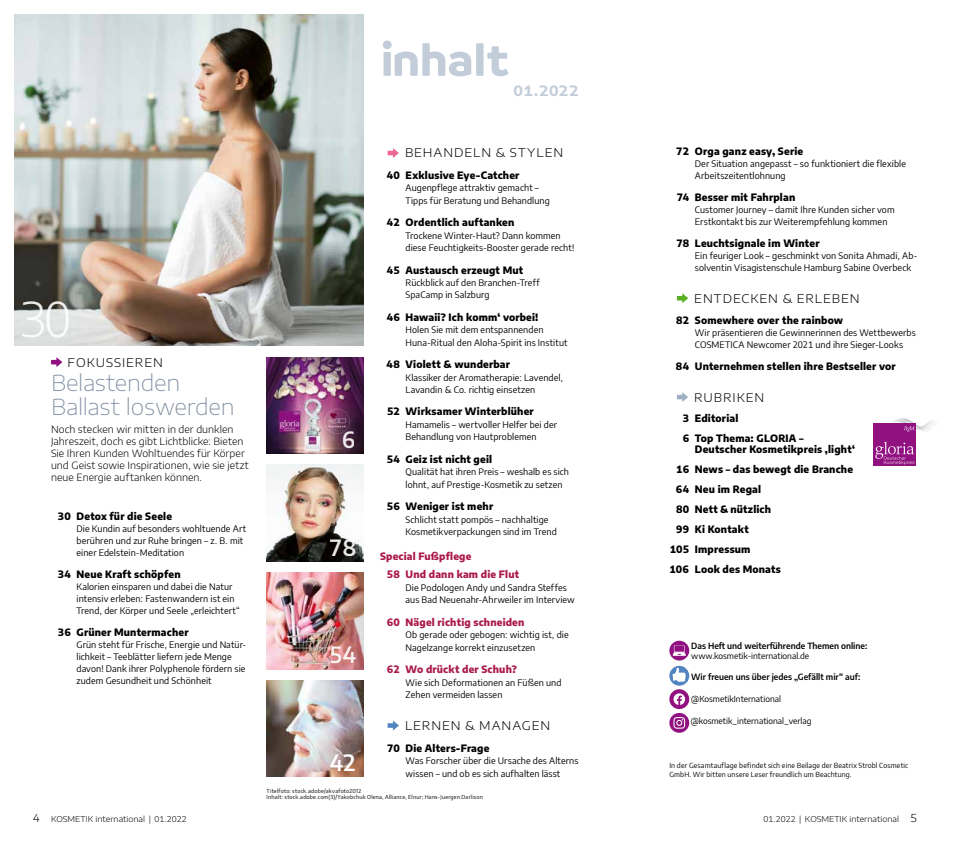
<style>
.page{position:relative;width:953px;height:842px;background:#fff}
.page>*{position:absolute;margin:0;border:0;box-sizing:border-box;transform-origin:0 0}
.t1{font:300 48px "Encode Sans";color:#fff}
.t2{font:200 22px/24px "Encode Sans Expanded";letter-spacing:-.01em;color:#818fa2}
.t3{font:600 22px "Encode Sans";color:#fff}
.t4{font:700 14px "Encode Sans Expanded";letter-spacing:.025em;color:#c3cdda}
.t5{font:300 12px "Encode Sans Expanded";letter-spacing:.075em;color:#000}
.t6{font:800 10px/19.8px "Encode Sans";letter-spacing:.015em;color:#000}
.t7{font:300 10px/12px "Encode Sans Semi Expanded";letter-spacing:.005em;color:#000}
.t8{font:800 10px/18.1px "Encode Sans";letter-spacing:.015em;color:#aa1a49}
.t9{font:9px/12.5px "Encode Sans";letter-spacing:.01em;color:#000}
.t10{font:8.4px "Encode Sans";color:#000}
.t11{font:600 8.4px "Encode Sans";color:#000}
.t12{font:300 8px "Encode Sans Expanded";color:#000}
.t13{font:7px/8.8px "Encode Sans";letter-spacing:.02em;color:#000}
.t14{font:5.5px/6.5px "Encode Sans";letter-spacing:.04em;color:#000}
.s1{font-family:"Encode Sans Semi Expanded";font-size:11px}
</style>
<div class="page">
<img style="left:266px;top:357px;width:97px;height:97px">
<img style="left:266px;top:465px;width:97px;height:96px">
<img style="left:266px;top:680px;width:97px;height:97px">
<img style="left:266px;top:573px;width:97px;height:96px">
<img style="left:14px;top:14px;width:349px;height:332px">
<svg style="left:51px;top:357px;width:11px;height:10px"></svg>
<svg style="left:387px;top:148px;width:12px;height:10px"></svg>
<svg style="left:387px;top:720px;width:12px;height:10px"></svg>
<svg style="left:677px;top:293px;width:11px;height:10px"></svg>
<svg style="left:677px;top:392px;width:11px;height:10px"></svg>
<div style="left:383px;top:41px;width:8px;height:8px;background:#c3cdda;border-radius:50%"></div>
<svg style="left:383px;top:43px;width:125px;height:33px"></svg>
<div style="left:669px;top:641px;width:20px;height:19px;background:#911180;border-radius:50%"></div>
<svg style="left:672px;top:645px;width:13px;height:11px"></svg>
<svg style="left:669px;top:666px;width:20px;height:20px"></svg>
<svg style="left:672px;top:667px;width:13px;height:15px"></svg>
<div style="left:669px;top:689px;width:20px;height:20px;background:#911180;border-radius:50%"></div>
<svg style="left:673px;top:693px;width:12px;height:12px"></svg>
<svg style="left:669px;top:713px;width:20px;height:20px"></svg>
<svg style="left:673px;top:717px;width:12px;height:12px"></svg>
<img style="left:891px;top:418px;width:44px;height:13px">
<div style="left:873px;top:424px;width:42px;height:42px;background:#911180"></div>
<svg style="left:875px;top:442px;width:39px;height:23px"></svg>
<svg style="left:904px;top:426px;width:10px;height:6px"></svg>
<h3 class="t4" style="left:513px;top:81px;width:67px">01.2022</h3>
<h1 class="t1" style="left:19px;top:286px;width:53px">30</h1>
<h3 class="t5" style="left:68px;top:354px;width:97px">FOKUSSIEREN</h3>
<h2 class="t2" style="left:51px;top:370px;width:185px">Belastenden<br>Ballast loswerden</h2>
<p class="t7" style="left:51px;top:423px;width:199px">Noch stecken wir mitten in der dunklen Jahreszeit, doch es gibt Lichtblicke: Bieten Sie Ihren Kunden Wohltuendes für Körper und Geist sowie Inspirationen, wie sie jetzt neue Energie auftanken können.</p>
<p class="t6" style="left:58px;top:506px;width:116px">30 Detox für die Seele</p>
<p class="t9" style="left:77px;top:522px;width:171px;line-height:12px">Die Kundin auf besonders wohltuende Art berühren und zur Ruhe bringen – z. B. mit einer Edelstein-Meditation</p>
<p class="t6" style="left:58px;top:564px;width:124px">34 Neue Kraft schöpfen</p>
<p class="t9" style="left:77px;top:580px;width:165px;line-height:12px">Kalorien einsparen und dabei die Natur intensiv erleben: Fastenwandern ist ein<br>Trend, der Körper und Seele „erleichtert“</p>
<p class="t6" style="left:58px;top:622px;width:132px">36 Grüner Muntermacher</p>
<p class="t9" style="left:77px;top:638px;width:171px;line-height:12px">Grün steht für Frische, Energie und Natür&shy;lichkeit – Teeblätter liefern jede Menge davon! Dank ihrer Polyphenole fördern sie zudem Gesundheit und Schönheit</p>
<h2 class="t3" style="left:341px;top:424px;width:15px">6</h2>
<h2 class="t3" style="left:330px;top:531px;width:28px">78</h2>
<h2 class="t3" style="left:330px;top:639px;width:28px">54</h2>
<h2 class="t3" style="left:330px;top:747px;width:28px">42</h2>
<h3 class="t5" style="left:405px;top:144px;width:160px">BEHANDELN &amp; STYLEN</h3>
<p class="t6" style="left:386px;top:164px;width:134px">40 Exklusive Eye-Catcher</p>
<p class="t9" style="left:405px;top:181px;width:146px">Augenpflege attraktiv gemacht –<br>Tipps für Beratung und Behandlung</p>
<p class="t6" style="left:387px;top:212px;width:129px">42 Ordentlich auftanken</p>
<p class="t9" style="left:405px;top:229px;width:170px">Trockene Winter-Haut? Dann kommen diese Feuchtigkeits-Booster gerade recht!</p>
<p class="t6" style="left:387px;top:259px;width:138px">45 Austausch erzeugt Mut</p>
<p class="t9" style="left:405px;top:276px;width:135px">Rückblick auf den Branchen-Treff<br>SpaCamp in Salzburg</p>
<p class="t6" style="left:387px;top:306px;width:153px">46 Hawaii? Ich komm‘ vorbei!</p>
<p class="t9" style="left:405px;top:323px;width:163px">Holen Sie mit dem entspannenden<br>Huna-Ritual den Aloha-Spirit ins Institut</p>
<p class="t6" style="left:386px;top:354px;width:125px">48 Violett &amp; wunderbar</p>
<p class="t9" style="left:405px;top:371px;width:159px">Klassiker der Aromatherapie: Lavendel,<br>Lavandin &amp; Co. richtig einsetzen</p>
<p class="t6" style="left:387px;top:401px;width:148px">52 Wirksamer Winterblüher</p>
<p class="t9" style="left:405px;top:418px;width:153px">Hamamelis – wertvoller Helfer bei der<br>Behandlung von Hautproblemen</p>
<p class="t6" style="left:387px;top:448px;width:107px">54 Geiz ist nicht geil</p>
<p class="t9" style="left:405px;top:465px;width:165px">Qualität hat ihren Preis – weshalb es sich lohnt, auf Prestige-Kosmetik zu setzen</p>
<p class="t6" style="left:387px;top:496px;width:108px">56 Weniger ist mehr</p>
<p class="t9" style="left:405px;top:513px;width:153px">Schlicht statt pompös – nachhaltige<br>Kosmetikverpackungen sind im Trend</p>
<p class="t8" style="left:387px;top:547px;width:134px;text-indent:-7px">Special Fußpflege<br>58 Und dann kam die Flut</p>
<p class="t9" style="left:405px;top:581px;width:171px">Die Podologen Andy und Sandra Steffes aus Bad Neuenahr-Ahrweiler im Interview</p>
<p class="t8" style="left:387px;top:612px;width:139px">60 Nägel richtig schneiden</p>
<p class="t9" style="left:405px;top:628px;width:164px">Ob gerade oder gebogen: wichtig ist, die<br>Nagelzange korrekt einzusetzen</p>
<p class="t8" style="left:387px;top:659px;width:131px">62 Wo drückt der Schuh?</p>
<p class="t9" style="left:405px;top:675px;width:157px">Wie sich Deformationen an Füßen und<br>Zehen vermeiden lassen</p>
<h3 class="t5" style="left:405px;top:717px;width:147px">LERNEN &amp; MANAGEN</h3>
<p class="t6" style="left:387px;top:737px;width:104px">70 Die Alters-Frage</p>
<p class="t9" style="left:405px;top:754px;width:174px">Was Forscher über die Ursache des Alterns wissen – und ob es sich aufhalten lässt</p>
<p class="t14" style="left:266px;top:787px;width:218px">Titelfoto: stock.adobe/akvafoto2012<br>Inhalt: stock.adobe.com(3)/Yakobchuk Olena, Alliance, Elnur; Hans-Juergen Darlison</p>
<p class="t6" style="left:676px;top:141px;width:128px">72 Orga ganz easy, Serie</p>
<p class="t9" style="left:694px;top:157px;width:212px;line-height:12px">Der Situation angepasst – so funktioniert die flexible<br>Arbeitszeitentlohnung</p>
<p class="t6" style="left:676px;top:187px;width:120px">74 Besser mit Fahrplan</p>
<p class="t9" style="left:694px;top:203px;width:201px;line-height:12px">Customer Journey – damit Ihre Kunden sicher vom<br>Erstkontakt bis zur Weiterempfehlung kommen</p>
<p class="t6" style="left:676px;top:233px;width:145px">78 Leuchtsignale im Winter</p>
<p class="t9" style="left:694px;top:249px;width:224px;line-height:12px">Ein feuriger Look – geschminkt von Sonita Ahmadi, Ab&shy;solventin Visagistenschule Hamburg Sabine Overbeck</p>
<h3 class="t5" style="left:694px;top:290px;width:167px">ENTDECKEN &amp; ERLEBEN</h3>
<p class="t6" style="left:676px;top:310px;width:168px">82 Somewhere over the rainbow</p>
<p class="t9" style="left:694px;top:326px;width:222px;line-height:12px">Wir präsentieren die Gewinnerinnen des Wettbewerbs<br>COSMETICA Newcomer 2021 und ihre Sieger-Looks</p>
<p class="t6" style="left:676px;top:356px;width:221px">84 Unternehmen stellen ihre Bestseller vor</p>
<h3 class="t5" style="left:694px;top:389px;width:72px">RUBRIKEN</h3>
<p class="t6" style="left:682px;top:408px;width:122px">3 Editorial<br>6 Top Thema: GLORIA –</p>
<p class="t6" style="left:694px;top:439px;width:162px">Deutscher Kosmetikpreis ‚light‘</p>
<p class="t6" style="left:676px;top:459px;width:178px">16 News – das bewegt die Branche</p>
<p class="t6" style="left:676px;top:479px;width:87px">64 Neu im Regal</p>
<p class="t6" style="left:676px;top:499px;width:97px">80 Nett &amp; nützlich</p>
<p class="t6" style="left:676px;top:518px;width:74px">99 Ki Kontakt</p>
<p class="t6" style="left:669px;top:538px;width:82px">105 Impressum</p>
<p class="t6" style="left:669px;top:558px;width:113px">106 Look des Monats</p>
<p class="t11" style="left:691px;top:640px;width:177px">Das Heft und weiterführende Themen online:</p>
<p class="t10" style="left:691px;top:650px;width:119px">www.kosmetik-international.de</p>
<p class="t11" style="left:691px;top:671px;width:171px">Wir freuen uns über jedes „Gefällt mir“ auf:</p>
<p class="t10" style="left:691px;top:693px;width:91px">@KosmetikInternational</p>
<p class="t10" style="left:690px;top:715px;width:122px">@kosmetik_international_verlag</p>
<p class="t13" style="left:669px;top:761px;width:240px">In der Gesamtauflage befindet sich eine Beilage der Beatrix Strobl Cosmetic<br>GmbH. Wir bitten unsere Leser freundlich um Beachtung.</p>
<p class="t12" style="left:33px;top:814px;width:155px"><span class="s1">4</span> KOSMETIK international | 01.2022</p>
<p class="t12" style="left:763px;top:814px;width:155px">01.2022 | KOSMETIK international <span class="s1">5</span></p>
</div>
